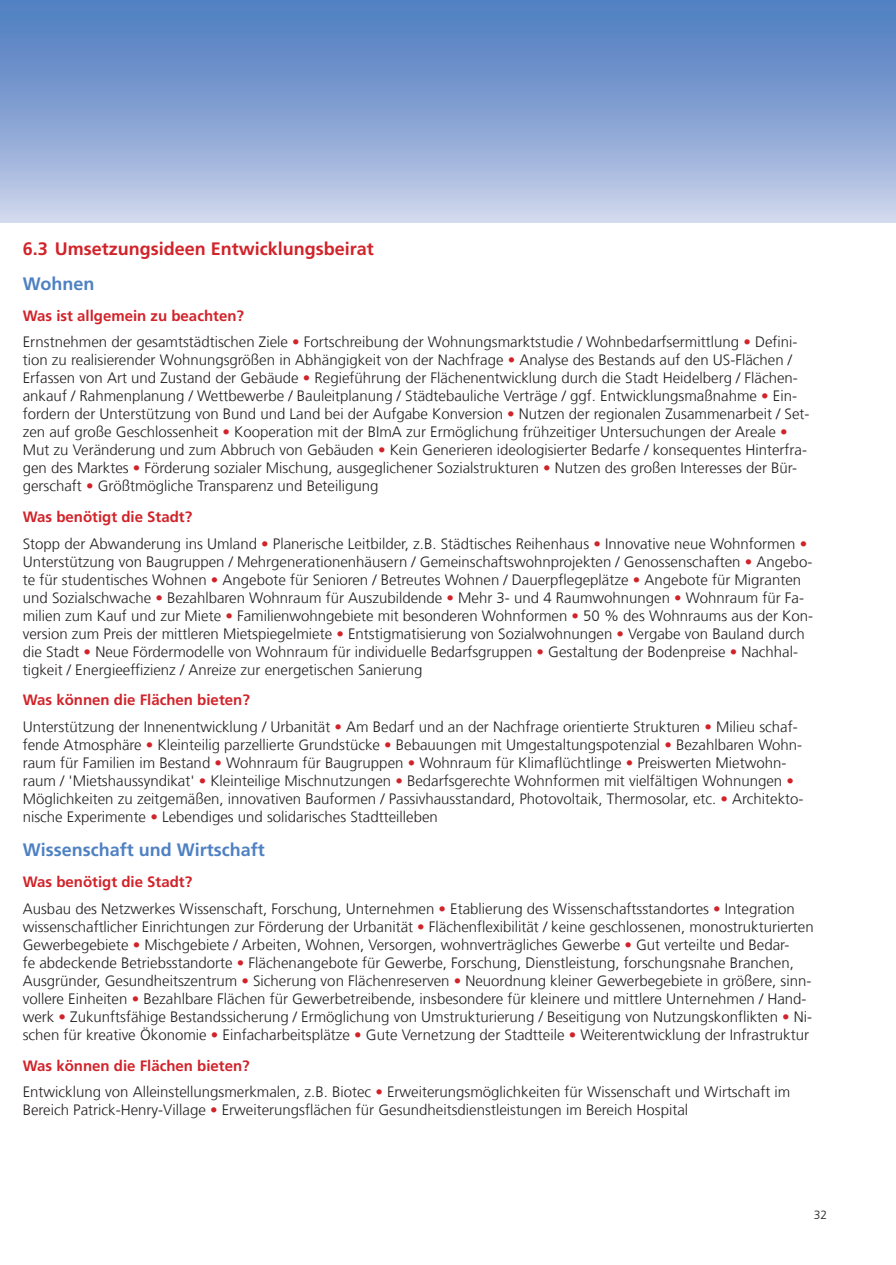
<style>
.page{position:relative;width:896px;height:1265px;background:#fff}
.page>*{position:absolute;margin:0;border:0;box-sizing:border-box;transform-origin:0 0}
.t1{font:700 18px "Frutiger LT Com";color:#d1232a}
.t2{font:700 18px "Frutiger LT Com";color:#4f81c2}
.t3{font:300 15px/18px "Frutiger LT Com";color:#231f20}
.t4{font:300 12px "Frutiger LT Com";color:#231f20}
.s1{font-weight:700;color:#d1232a}
.s2{color:#d1232a}
</style>
<div class="page">
<div style="left:0;top:0;width:896px;height:223px;background:linear-gradient(to bottom,#4777bd,#cad1ea)"></div>
<p class="t1" style="left:23px;top:238px;width:352px">6.3 Umsetzungsideen Entwicklungsbeirat</p>
<p class="t2" style="left:23px;top:273px;width:73px">Wohnen</p>
<p class="t3" style="left:23px;top:302px;width:776px;line-height:26.5px"><span class="s1">Was ist allgemein zu beachten?<br></span>Ernstnehmen der gesamtstädtischen Ziele <span class="s2">•</span> Fortschreibung der Wohnungsmarktstudie / Wohnbedarfsermittlung <span class="s2">•</span> Defini-</p>
<p class="t3" style="left:23px;top:351px;width:788px">tion zu realisierender Wohnungsgrößen in Abhängigkeit von der Nachfrage <span class="s2">•</span> Analyse des Bestands auf den US-Flächen / Erfassen von Art und Zustand der Gebäude <span class="s2">•</span> Regieführung der Flächenentwicklung durch die Stadt Heidelberg / Flächen&shy;ankauf / Rahmenplanung / Wettbewerbe / Bauleitplanung / Städtebauliche Verträge / ggf. Entwicklungsmaßnahme <span class="s2">•</span> Ein&shy;fordern der Unterstützung von Bund und Land bei der Aufgabe Konversion <span class="s2">•</span> Nutzen der regionalen Zusammenarbeit / Set&shy;zen auf große Geschlossenheit <span class="s2">•</span> Kooperation mit der BImA zur Ermöglichung frühzeitiger Untersuchungen der Areale <span class="s2">• </span>Mut zu Veränderung und zum Abbruch von Gebäuden <span class="s2">•</span> Kein Generieren ideologisierter Bedarfe / konsequentes Hinterfra&shy;gen des Marktes <span class="s2">•</span> Förderung sozialer Mischung, ausgeglichener Sozialstrukturen <span class="s2">•</span> Nutzen des großen Interesses der Bür&shy;gerschaft <span class="s2">•</span> Größtmögliche Transparenz und Beteiligung</p>
<p class="t3" style="left:23px;top:503px;width:786px;line-height:26.5px"><span class="s1">Was benötigt die Stadt?<br></span>Stopp der Abwanderung ins Umland <span class="s2">•</span> Planerische Leitbilder, z.B. Städtisches Reihenhaus <span class="s2">•</span> Innovative neue Wohnformen <span class="s2">•</span></p>
<p class="t3" style="left:23px;top:552px;width:792px">Unterstützung von Baugruppen / Mehrgenerationenhäusern / Gemeinschaftswohnprojekten / Genossenschaften <span class="s2">•</span> Angebo&shy;te für studentisches Wohnen <span class="s2">•</span> Angebote für Senioren / Betreutes Wohnen / Dauerpflegeplätze <span class="s2">•</span> Angebote für Migranten und Sozialschwache <span class="s2">•</span> Bezahlbaren Wohnraum für Auszubildende <span class="s2">•</span> Mehr 3- und 4 Raumwohnungen <span class="s2">•</span> Wohnraum für Fa&shy;milien zum Kauf und zur Miete <span class="s2">•</span> Familienwohngebiete mit besonderen Wohnformen <span class="s2">•</span> 50 % des Wohnraums aus der Kon&shy;version zum Preis der mittleren Mietspiegelmiete <span class="s2">•</span> Entstigmatisierung von Sozialwohnungen <span class="s2">•</span> Vergabe von Bauland durch die Stadt <span class="s2">•</span> Neue Fördermodelle von Wohnraum für individuelle Bedarfsgruppen <span class="s2">•</span> Gestaltung der Bodenpreise <span class="s2">•</span> Nachhal&shy;tigkeit / Energieeffizienz / Anreize zur energetischen Sanierung</p>
<p class="t3" style="left:23px;top:687px;width:776px;line-height:26.5px"><span class="s1">Was können die Flächen bieten?<br></span>Unterstützung der Innenentwicklung / Urbanität <span class="s2">•</span> Am Bedarf und an der Nachfrage orientierte Strukturen <span class="s2">•</span> Milieu schaf-</p>
<p class="t3" style="left:23px;top:735px;width:782px">fende Atmosphäre <span class="s2">•</span> Kleinteilig parzellierte Grundstücke <span class="s2">•</span> Bebauungen mit Umgestaltungspotenzial <span class="s2">•</span> Bezahlbaren Wohn&shy;raum für Familien im Bestand <span class="s2">•</span> Wohnraum für Baugruppen <span class="s2">•</span> Wohnraum für Klimaflüchtlinge <span class="s2">•</span> Preiswerten Mietwohn&shy;raum / 'Mietshaussyndikat' <span class="s2">•</span> Kleinteilige Mischnutzungen <span class="s2">•</span> Bedarfsgerechte Wohnformen mit vielfältigen Wohnungen <span class="s2">• </span>Möglichkeiten zu zeitgemäßen, innovativen Bauformen / Passivhausstandard, Photovoltaik, Thermosolar, etc. <span class="s2">•</span> Architekto&shy;nische Experimente <span class="s2">•</span> Lebendiges und solidarisches Stadtteilleben</p>
<p class="t2" style="left:23px;top:839px;width:243px">Wissenschaft und Wirtschaft</p>
<p class="t3" style="left:23px;top:868px;width:773px;line-height:26.5px"><span class="s1">Was benötigt die Stadt?<br></span>Ausbau des Netzwerkes Wissenschaft, Forschung, Unternehmen <span class="s2">•</span> Etablierung des Wissenschaftsstandortes <span class="s2">•</span> Integration</p>
<p class="t3" style="left:23px;top:917px;width:792px">wissenschaftlicher Einrichtungen zur Förderung der Urbanität <span class="s2">•</span> Flächenflexibilität / keine geschlossenen, monostrukturierten Gewerbegebiete <span class="s2">•</span> Mischgebiete / Arbeiten, Wohnen, Versorgen, wohnverträgliches Gewerbe <span class="s2">•</span> Gut verteilte und Bedar-<br>fe abdeckende Betriebsstandorte <span class="s2">•</span> Flächenangebote für Gewerbe, Forschung, Dienstleistung, forschungsnahe Branchen, Ausgründer, Gesundheitszentrum <span class="s2">•</span> Sicherung von Flächenreserven <span class="s2">•</span> Neuordnung kleiner Gewerbegebiete in größere, sinn&shy;vollere Einheiten <span class="s2">•</span> Bezahlbare Flächen für Gewerbetreibende, insbesondere für kleinere und mittlere Unternehmen / Hand&shy;werk <span class="s2">•</span> Zukunftsfähige Bestandssicherung / Ermöglichung von Umstrukturierung / Beseitigung von Nutzungskonflikten <span class="s2">•</span> Ni&shy;schen für kreative Ökonomie <span class="s2">•</span> Einfacharbeitsplätze <span class="s2">•</span> Gute Vernetzung der Stadtteile <span class="s2">•</span> Weiterentwicklung der Infrastruktur</p>
<p class="t3" style="left:23px;top:1051px;width:769px;line-height:26.5px"><span class="s1">Was können die Flächen bieten?<br></span>Entwicklung von Alleinstellungsmerkmalen, z.B. Biotec <span class="s2">•</span> Erweiterungsmöglichkeiten für Wissenschaft und Wirtschaft im</p>
<p class="t3" style="left:23px;top:1100px;width:667px">Bereich Patrick-Henry-Village <span class="s2">•</span> Erweiterungsflächen für Gesundheitsdienstleistungen im Bereich Hospital</p>
<p class="t4" style="left:814px;top:1206px;width:15px">32</p>
</div>
